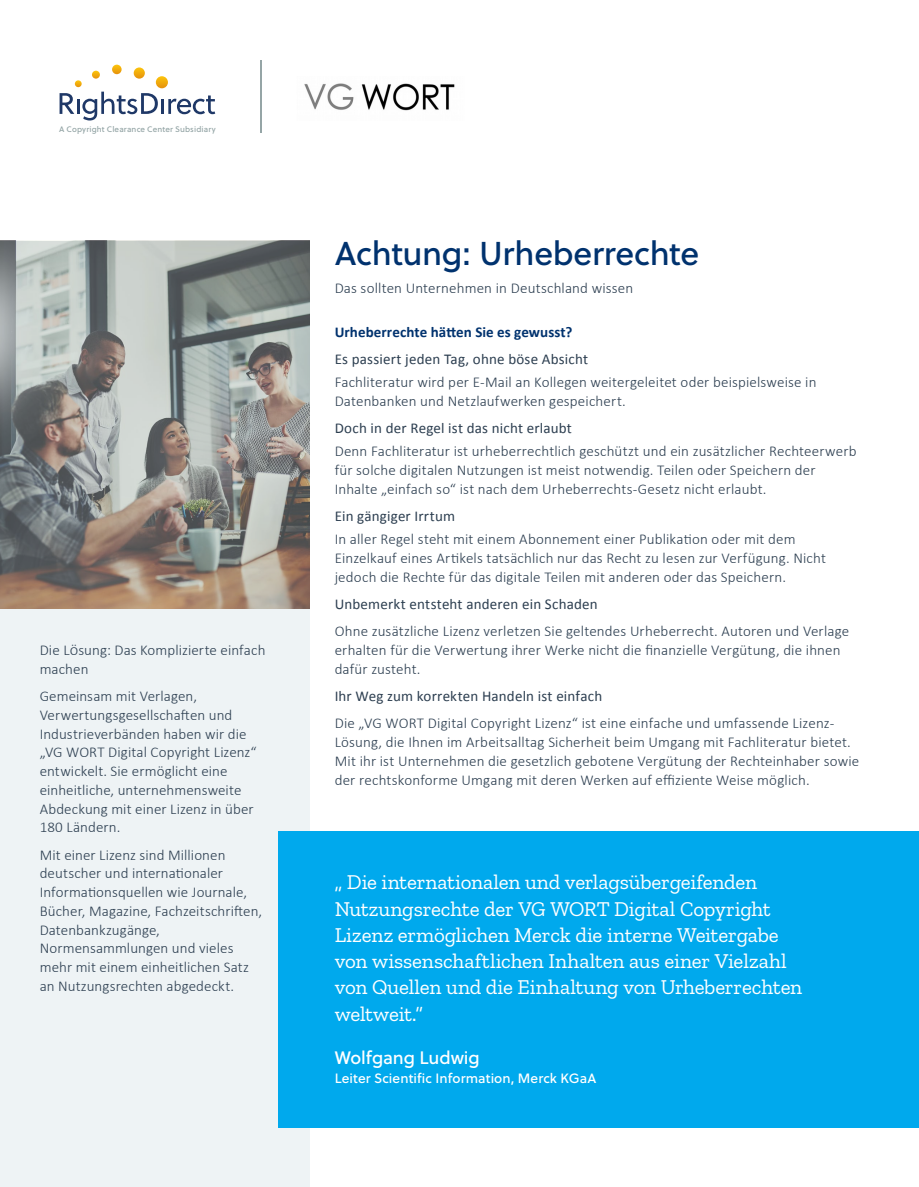
<style>
.page{position:relative;width:919px;height:1187px;background:#fff}
.page>*{position:absolute;margin:0;border:0;box-sizing:border-box;transform-origin:0 0}
.t1{font:33px "Soleil";letter-spacing:-.01em;color:#00326e}
.t2{font:21px/26.2px "Zilla Slab";letter-spacing:-.01em;color:#fff}
.t3{font:18px "Soleil";letter-spacing:-.005em;color:#fff}
.t4{font:300 15px/18.8px "Calibri";letter-spacing:.01em;color:#2c3e50}
.t5{font:15px "Calibri";letter-spacing:.01em;color:#2c3e50}
.t6{font:700 15px "Calibri";letter-spacing:.005em;color:#00326e}
.t7{font:13.5px "Soleil";letter-spacing:.01em;color:#fff}
.t8{font:7.95px "Soleil";letter-spacing:.02em;color:#94a5a6}
</style>
<div class="page">
<hr style="left:260px;top:60px;width:1px;height:72px;background:#95a5a6">
<svg style="left:60px;top:65px;width:155px;height:55px"></svg>
<img style="left:304px;top:83px;width:151px;height:28px">
<div style="left:0;top:361px;width:309px;height:825px;background:#eef3f5"></div>
<img style="left:0;top:241px;width:309px;height:367px">
<div style="left:278px;top:831px;width:640px;height:296px;background:#00a9ed"></div>
<p class="t8" style="left:59px;top:123px;width:158px">A Copyright Clearance Center Subsidiary</p>
<p class="t4" style="left:40px;top:640px;width:227px">Die LÖsung: Das Komplizierte einfach machen</p>
<p class="t4" style="left:40px;top:686px;width:218px">Gemeinsam mit Verlagen,<br>Verwertungsgesellschaften und<br>Industrieverbänden haben wir die „VG WORT Digital Copyright Lizenz“ entwickelt. Sie ermöglicht eine einheitliche, unternehmensweite<br>Abdeckung mit einer Lizenz in über<br>180 Ländern.</p>
<p class="t4" style="left:40px;top:844px;width:224px">Mit einer Lizenz sind Millionen deutscher und internationaler<br>Informationsquellen wie Journale,<br>Bücher, Magazine, Fachzeitschriften,<br>Datenbankzugänge,<br>Normensammlungen und vieles mehr mit einem einheitlichen Satz an Nutzungsrechten abgedeckt.</p>
<h1 class="t1" style="left:334px;top:229px;width:366px">Achtung: Urheberrechte</h1>
<p class="t4" style="left:334px;top:277px;width:300px">Das sollten Unternehmen in Deutschland wissen</p>
<p class="t6" style="left:334px;top:322px;width:239px">Urheberrechte hätten Sie es gewusst?</p>
<p class="t5" style="left:334px;top:350px;width:255px">Es passiert jeden Tag, ohne böse Absicht</p>
<p class="t4" style="left:334px;top:372px;width:483px">Fachliteratur wird per E-Mail an Kollegen weitergeleitet oder beispielsweise in<br>Datenbanken und Netzlaufwerken gespeichert.</p>
<p class="t5" style="left:334px;top:419px;width:239px">Doch in der Regel ist das nicht erlaubt</p>
<p class="t4" style="left:334px;top:441px;width:523px">Denn Fachliteratur ist urheberrechtlich geschützt und ein zusätzlicher Rechteerwerb für solche digitalen Nutzungen ist meist notwendig. Teilen oder Speichern der<br>Inhalte „einfach so“ ist nach dem Urheberrechts-Gesetz nicht erlaubt.</p>
<p class="t5" style="left:334px;top:506px;width:122px">Ein gängiger Irrtum</p>
<p class="t4" style="left:334px;top:529px;width:493px">In aller Regel steht mit einem Abonnement einer Publikation oder mit dem<br>Einzelkauf eines Artikels tatsächlich nur das Recht zu lesen zur Verfügung. Nicht jedoch die Rechte für das digitale Teilen mit anderen oder das Speichern.</p>
<p class="t5" style="left:334px;top:594px;width:264px">Unbemerkt entsteht anderen ein Schaden</p>
<p class="t4" style="left:334px;top:621px;width:516px">Ohne zusätzliche Lizenz verletzen Sie geltendes Urheberrecht. Autoren und Verlage erhalten für die Verwertung ihrer Werke nicht die finanzielle Vergütung, die ihnen dafür zusteht.</p>
<p class="t5" style="left:334px;top:686px;width:269px">Ihr Weg zum korrekten Handeln ist einfach</p>
<p class="t4" style="left:334px;top:713px;width:526px">Die „VG WORT Digital Copyright Lizenz“ ist eine einfache und umfassende Lizenz-Lösung, die Ihnen im Arbeitsalltag Sicherheit beim Umgang mit Fachliteratur bietet.<br>Mit ihr ist Unternehmen die gesetzlich gebotene Vergütung der Rechteinhaber sowie der rechtskonforme Umgang mit deren Werken auf effiziente Weise möglich.</p>
<p class="t2" style="left:334px;top:869px;width:469px">„ Die internationalen und verlagsübergeifenden Nutzungsrechte der VG WORT Digital Copyright Lizenz ermöglichen Merck die interne Weitergabe von wissenschaftlichen Inhalten aus einer Vielzahl von Quellen und die Einhaltung von Urheberrechten weltweit.”</p>
<p class="t3" style="left:334px;top:1043px;width:147px">Wolfgang Ludwig</p>
<p class="t7" style="left:334px;top:1068px;width:263px">Leiter Scientific Information, Merck KGaA</p>
</div>
